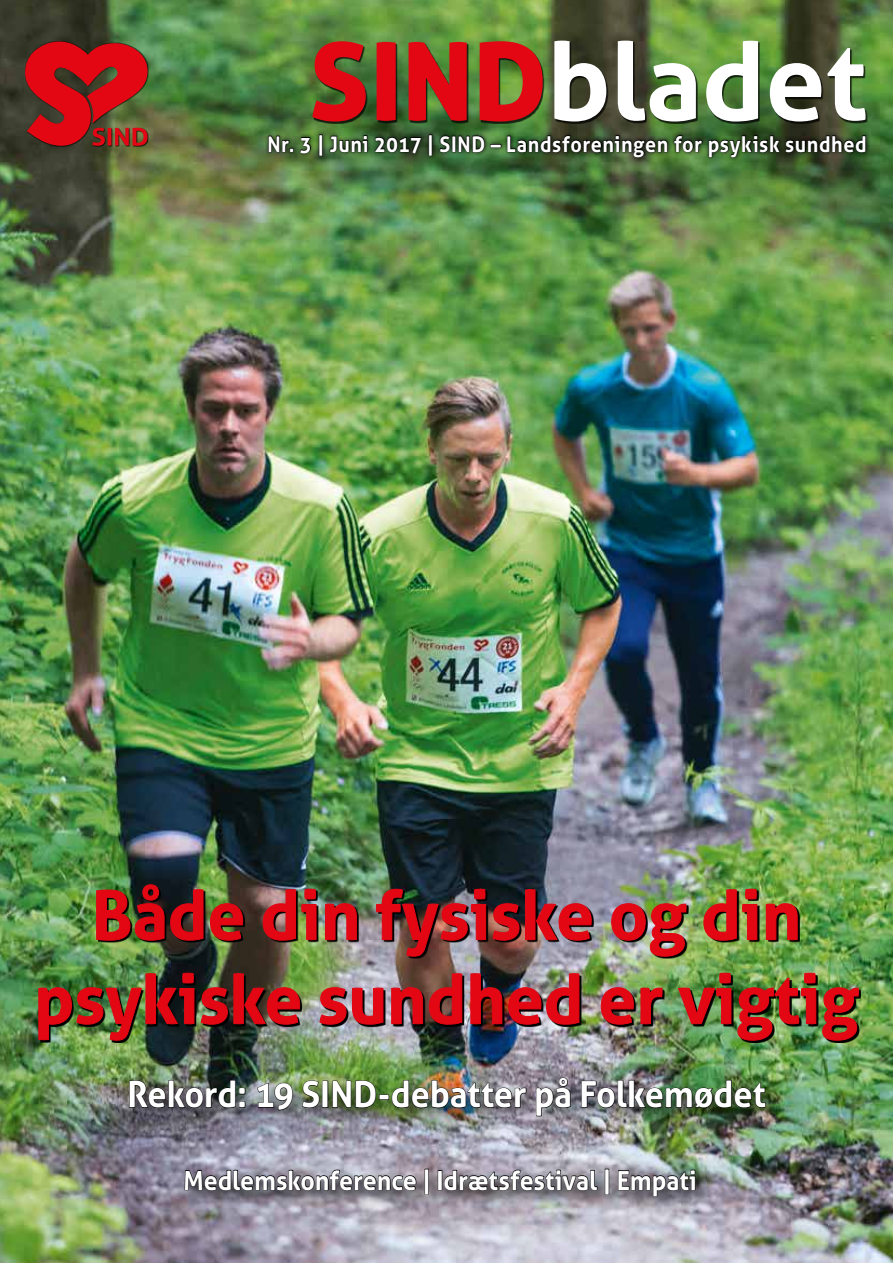
<style>
.page{position:relative;width:893px;height:1263px;background:#fff}
.page>*{position:absolute;margin:0;border:0;box-sizing:border-box;transform-origin:0 0}
.t1{font:700 108px "Aller";color:#fff}
.t2{font:700 67.5px/84px "Aller";color:#e30613;text-align:center}
.t3{font:700 36px "Aller";letter-spacing:-.005em;color:#fff;scale:.95 1}
.t4{font:700 26.25px "Aller";color:#fff;scale:.95 1}
.t5{font:700 21.45px "Aller";letter-spacing:.03em;color:#fff;scale:.92 1}
.s1{font-family:"Aller Display";font-weight:400;color:#e30613}
</style>
<div class="page">
<img style="left:0;top:0;width:893px;height:1263px">
<img style="left:41px;top:886px;width:820px;height:157px">
<img style="left:96px;top:884px;width:108px;height:57px">
<svg style="left:210px;top:903px;width:33px;height:38px"></svg>
<img style="left:262px;top:888px;width:55px;height:53px">
<svg style="left:325px;top:903px;width:32px;height:37px"></svg>
<img style="left:376px;top:888px;width:110px;height:69px">
<img style="left:492px;top:889px;width:100px;height:52px">
<img style="left:611px;top:903px;width:76px;height:54px">
<img style="left:703px;top:888px;width:55px;height:53px">
<svg style="left:765px;top:903px;width:33px;height:37px"></svg>
<img style="left:38px;top:972px;width:157px;height:69px">
<img style="left:201px;top:973px;width:99px;height:52px">
<svg style="left:319px;top:987px;width:65px;height:38px;background:#624548"></svg>
<svg style="left:391px;top:987px;width:32px;height:37px"></svg>
<svg style="left:429px;top:973px;width:33px;height:52px;background:#48231e"></svg>
<img style="left:470px;top:973px;width:110px;height:52px">
<svg style="left:600px;top:987px;width:34px;height:38px"></svg>
<svg style="left:640px;top:987px;width:23px;height:37px"></svg>
<img style="left:678px;top:972px;width:138px;height:69px">
<img style="left:822px;top:987px;width:37px;height:54px">
<div style="left:121px;top:1070px;width:664px;height:66px;background:#000;opacity:.75"></div>
<svg style="left:129px;top:1080px;width:117px;height:28px;background:#3f4341"></svg>
<svg style="left:257px;top:1082px;width:36px;height:28px"></svg>
<img style="left:302px;top:1080px;width:225px;height:28px">
<svg style="left:536px;top:1077px;width:35px;height:40px"></svg>
<img style="left:581px;top:1080px;width:185px;height:28px">
<svg style="left:177px;top:1161px;width:539px;height:54px;background:#9e9aa5"></svg>
<svg style="left:184px;top:1169px;width:233px;height:22px;background:#626069"></svg>
<svg style="left:424px;top:1168px;width:5px;height:27px"></svg>
<svg style="left:437px;top:1169px;width:161px;height:22px;background:#656269"></svg>
<svg style="left:604px;top:1168px;width:5px;height:27px"></svg>
<svg style="left:618px;top:1169px;width:78px;height:28px;background:#595a5f"></svg>
<div style="left:313px;top:42px;width:554px;height:81px;background:#000;opacity:.75"></div>
<svg style="left:264px;top:130px;width:606px;height:32px;background:#416433"></svg>
<svg style="left:268px;top:136px;width:25px;height:16px"></svg>
<svg style="left:300px;top:137px;width:11px;height:16px"></svg>
<svg style="left:319px;top:135px;width:3px;height:21px"></svg>
<svg style="left:330px;top:135px;width:38px;height:17px"></svg>
<svg style="left:375px;top:137px;width:46px;height:17px"></svg>
<svg style="left:429px;top:135px;width:3px;height:21px"></svg>
<svg style="left:440px;top:136px;width:61px;height:16px"></svg>
<svg style="left:507px;top:135px;width:161px;height:22px;background:#24341c"></svg>
<svg style="left:674px;top:135px;width:28px;height:17px"></svg>
<svg style="left:709px;top:135px;width:71px;height:22px;background:#213819"></svg>
<svg style="left:786px;top:136px;width:80px;height:16px"></svg>
<svg style="left:25px;top:41px;width:123px;height:105px;background:#a6201e"></svg>
<h1 class="t1" style="left:309px;top:15px;width:559px"><span class="s1">SIND</span>bladet</h1>
<p class="t5" style="left:267px;top:131px;width:653px">Nr. 3 | Juni 2017 | SIND – Landsforeningen for psykisk sundhed</p>
<h2 class="t2" style="left:34px;top:873px;width:826px">Både din fysiske og din psykiske sundhed er vigtig</h2>
<h3 class="t3" style="left:127px;top:1072px;width:674px">Rekord: 19 SIND-debatter på Folkemødet</h3>
<p class="t4" style="left:183px;top:1164px;width:542px">Medlemskonference | Idrætsfestival | Empati</p>
</div>
